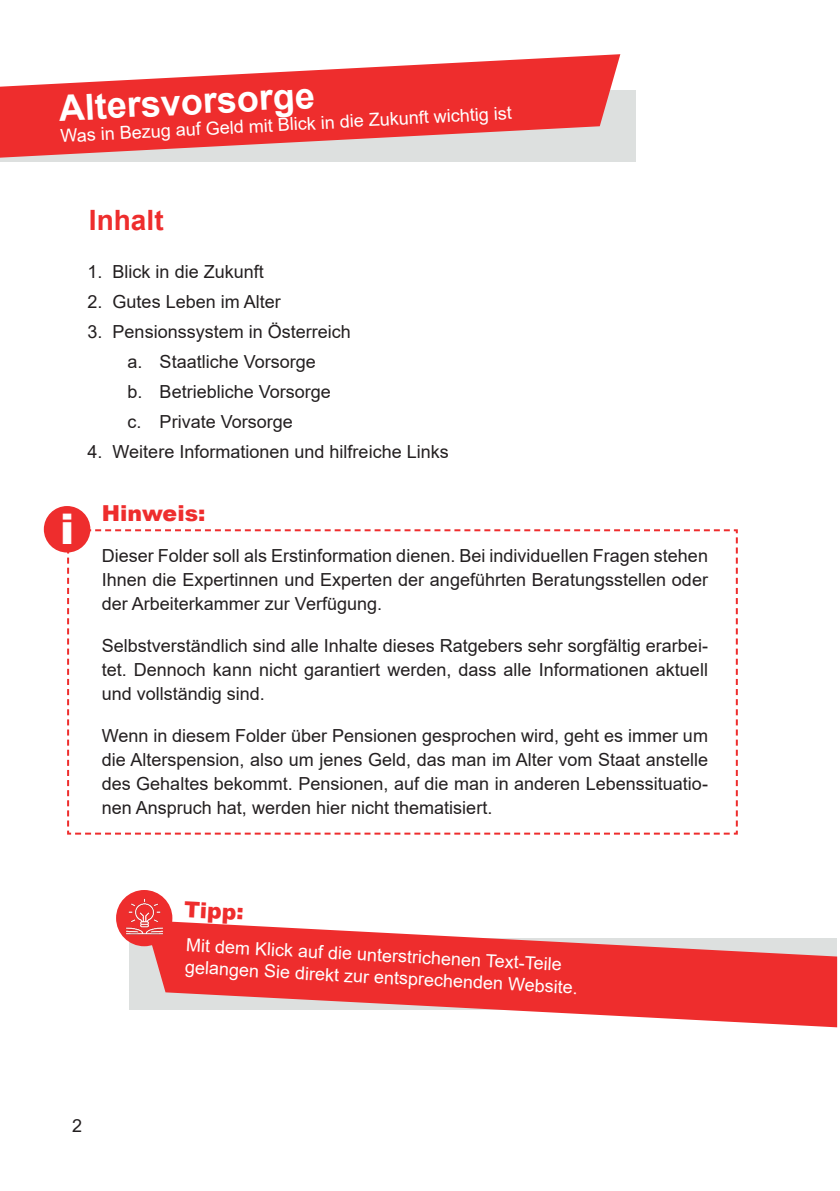
<style>
.page{position:relative;width:840px;height:1191px;background:#fff}
.page>*{position:absolute;margin:0;border:0;box-sizing:border-box;transform-origin:0 0}
.t1{font:900 42.2px "Arial";color:#fff}
.t2{font:700 36px "Arial";color:#fff}
.t3{font:700 28px "Arial";color:#ee2d2d}
.t4{font:900 22px "Arial";color:#ee2d2d}
.t5{font:18px/24px "Arial";color:#231f20;text-align:justify}
.t6{font:18px "Arial";color:#fff}
</style>
<div class="page">
<div style="left:0;top:90px;width:635px;height:71px;background:#dde0df"></div>
<svg style="left:0;top:54px;width:620px;height:104px;fill:#ee2d2d"></svg>
<svg style="left:66px;top:528px;width:672px;height:307px"></svg>
<div style="left:44px;top:506px;width:46px;height:46px;background:#ee2d2d;border-radius:50%"></div>
<div style="left:129px;top:938px;width:707px;height:71px;background:#dde0df"></div>
<svg style="left:145px;top:920px;width:691px;height:107px;fill:#ee2d2d"></svg>
<div style="left:116px;top:890px;width:56px;height:56px;background:#ee2d2d;border-radius:50%"></div>
<img style="left:122px;top:894px;width:44px;height:44px">
<p class="t2" style="left:57px;top:83px;width:258px;rotate:-3deg">Altersvorsorge</p>
<p class="t6" style="left:60px;top:124px;width:453px;rotate:-3deg">Was in Bezug auf Geld mit Blick in die Zukunft wichtig ist</p>
<p class="t3" style="left:89px;top:201px;width:76px">Inhalt</p>
<p class="t5" style="left:87px;top:259px;width:178px">1. Blick in die Zukunft</p>
<p class="t5" style="left:87px;top:289px;width:195px">2. Gutes Leben im Alter</p>
<p class="t5" style="left:87px;top:319px;width:265px">3. Pensionssystem in Österreich</p>
<p class="t5" style="left:128px;top:349px;width:190px">a. Staatliche Vorsorge</p>
<p class="t5" style="left:128px;top:379px;width:205px">b. Betriebliche Vorsorge</p>
<p class="t5" style="left:128px;top:409px;width:167px">c. Private Vorsorge</p>
<p class="t5" style="left:87px;top:439px;width:362px">4. Weitere Informationen und hilfreiche Links</p>
<p class="t1" style="left:60px;top:498px;width:16px">i</p>
<p class="t4" style="left:102px;top:497px;width:105px">Hinweis:</p>
<p class="t5" style="left:102px;top:543px;width:607px">Dieser Folder soll als Erstinformation dienen. Bei individuellen Fragen stehen Ihnen die Expertinnen und Experten der angeführten Beratungsstellen oder der Arbeiterkammer zur Verfügung.</p>
<p class="t5" style="left:102px;top:633px;width:607px">Selbstverständlich sind alle Inhalte dieses Ratgebers sehr sorgfältig erarbei&shy;tet. Dennoch kann nicht garantiert werden, dass alle Informationen aktuell und vollständig sind.</p>
<p class="t5" style="left:102px;top:723px;width:607px">Wenn in diesem Folder über Pensionen gesprochen wird, geht es immer um die Alterspension, also um jenes Geld, das man im Alter vom Staat anstelle des Gehaltes bekommt. Pensionen, auf die man in anderen Lebenssituatio&shy;nen Anspruch hat, werden hier nicht thematisiert.</p>
<p class="t4" style="left:185px;top:893px;width:61px;rotate:3deg">Tipp:</p>
<p class="t6" style="left:187px;top:932px;width:377px;rotate:3deg">Mit dem Klick auf die unterstrichenen Text-Teile</p>
<p class="t6" style="left:185px;top:954px;width:394px;rotate:3deg">gelangen Sie direkt zur entsprechenden Website.</p>
<p class="t5" style="left:72px;top:1113px;width:12px">2</p>
</div>
